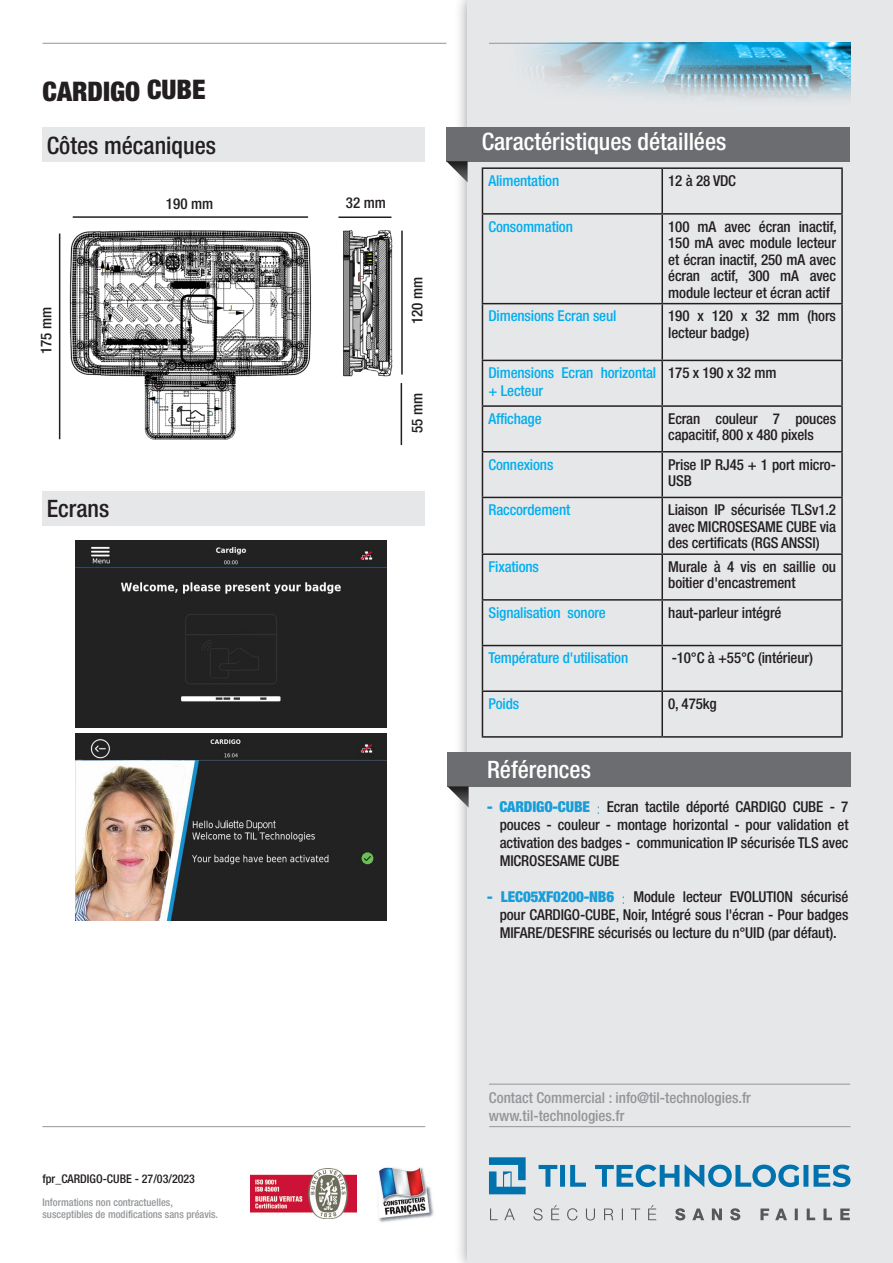
<style>
.page{position:relative;width:893px;height:1263px;background:#fff}
.page>*{position:absolute;margin:0;border:0;box-sizing:border-box;transform-origin:0 0}
.t1{font:900 condensed 27px "Helvetica Neue";color:#231f20}
.t2{font:500 condensed 24px "Helvetica Neue";color:#fff}
.t3{font:500 condensed 24px "Helvetica Neue";color:#231f20}
.t4{font:500 condensed 15px/16.5px "Helvetica Neue";letter-spacing:-.01em;color:#231f20;text-align:justify}
.t5{font:500 condensed 15px/18px "Helvetica Neue";letter-spacing:-.01em;color:#00aeef}
.t6{font:500 condensed 15px "Helvetica Neue";color:#939598}
.t7{font:500 condensed 12px "Helvetica Neue";color:#231f20}
.t8{font:500 condensed 10.5px/12.6px "Helvetica Neue";color:#939598}
.s1{font-weight:900;color:#149dd9}
.s2{font-weight:900;color:#179dd9}
.s3{font-weight:300;color:#149dd9}
.s4{font-weight:300;color:#179dd9}
</style>
<div class="page">
<div style="left:43px;top:128px;width:382px;height:34px;background:#e6e7e9"></div>
<div style="left:453px;top:0;width:440px;height:1263px;background:#231f20;opacity:.5"></div>
<div style="left:468px;top:0;width:425px;height:1263px;background:#e6e7e9"></div>
<hr style="left:43px;top:43px;width:403px;height:1px;background:#939598">
<hr style="left:489px;top:1084px;width:361px;height:1px;background:#939598">
<img style="left:489px;top:43px;width:361px;height:56px">
<img style="left:250px;top:1169px;width:107px;height:49px">
<hr style="left:42px;top:1126px;width:383px;height:1px;background:#939598">
<img style="left:378px;top:1167px;width:56px;height:56px">
<hr style="left:489px;top:1126px;width:361px;height:1px;background:#939598">
<svg style="left:489px;top:1157px;width:361px;height:37px"></svg>
<svg style="left:490px;top:1205px;width:360px;height:15px"></svg>
<div style="left:446px;top:127px;width:404px;height:34px;background:#6c6d70"></div>
<svg style="left:446px;top:161px;width:22px;height:21px"></svg>
<div style="left:447px;top:752px;width:404px;height:34px;background:#6c6d70"></div>
<svg style="left:447px;top:786px;width:22px;height:22px"></svg>
<div style="left:43px;top:491px;width:382px;height:34px;background:#e6e7e9"></div>
<hr style="left:338px;top:216px;width:53px;height:2px;background:#231f20">
<img style="left:58px;top:230px;width:343px;height:215px">
<hr style="left:73px;top:216px;width:235px;height:2px;background:#231f20">
<hr style="left:401px;top:383px;width:1px;height:62px;background:#231f20">
<hr style="left:401px;top:231px;width:2px;height:144px;background:#231f20">
<hr style="left:59px;top:233px;width:1px;height:206px;background:#231f20">
<div style="left:76px;top:541px;width:311px;height:186px;background:#222"></div>
<img style="left:75px;top:733px;width:311px;height:187px">
<hr style="left:482px;top:167px;width:180px;height:2px;background:#231f20">
<hr style="left:482px;top:169px;width:1px;height:44px;background:#231f20">
<hr style="left:662px;top:167px;width:181px;height:2px;background:#231f20">
<hr style="left:661px;top:169px;width:2px;height:44px;background:#231f20">
<hr style="left:841px;top:169px;width:2px;height:44px;background:#231f20">
<hr style="left:482px;top:213px;width:180px;height:2px;background:#231f20">
<hr style="left:482px;top:215px;width:1px;height:88px;background:#231f20">
<hr style="left:662px;top:213px;width:181px;height:2px;background:#231f20">
<hr style="left:661px;top:215px;width:2px;height:88px;background:#231f20">
<hr style="left:841px;top:215px;width:2px;height:88px;background:#231f20">
<hr style="left:482px;top:303px;width:180px;height:1px;background:#231f20">
<hr style="left:482px;top:304px;width:1px;height:56px;background:#231f20">
<hr style="left:662px;top:303px;width:181px;height:1px;background:#231f20">
<hr style="left:661px;top:304px;width:2px;height:56px;background:#231f20">
<hr style="left:841px;top:304px;width:2px;height:56px;background:#231f20">
<hr style="left:482px;top:360px;width:180px;height:1px;background:#231f20">
<hr style="left:482px;top:361px;width:1px;height:44px;background:#231f20">
<hr style="left:662px;top:360px;width:181px;height:1px;background:#231f20">
<hr style="left:661px;top:361px;width:2px;height:44px;background:#231f20">
<hr style="left:841px;top:361px;width:2px;height:44px;background:#231f20">
<hr style="left:482px;top:405px;width:180px;height:2px;background:#231f20">
<hr style="left:482px;top:407px;width:1px;height:44px;background:#231f20">
<hr style="left:662px;top:405px;width:181px;height:2px;background:#231f20">
<hr style="left:661px;top:407px;width:2px;height:44px;background:#231f20">
<hr style="left:841px;top:407px;width:2px;height:44px;background:#231f20">
<hr style="left:482px;top:451px;width:180px;height:1px;background:#231f20">
<hr style="left:482px;top:452px;width:1px;height:45px;background:#231f20">
<hr style="left:662px;top:451px;width:181px;height:1px;background:#231f20">
<hr style="left:661px;top:452px;width:2px;height:45px;background:#231f20">
<hr style="left:841px;top:452px;width:2px;height:45px;background:#231f20">
<hr style="left:482px;top:497px;width:180px;height:1px;background:#231f20">
<hr style="left:482px;top:498px;width:1px;height:55px;background:#231f20">
<hr style="left:662px;top:497px;width:181px;height:1px;background:#231f20">
<hr style="left:661px;top:498px;width:2px;height:55px;background:#231f20">
<hr style="left:841px;top:498px;width:2px;height:55px;background:#231f20">
<hr style="left:482px;top:553px;width:180px;height:2px;background:#231f20">
<hr style="left:482px;top:555px;width:1px;height:44px;background:#231f20">
<hr style="left:662px;top:553px;width:181px;height:2px;background:#231f20">
<hr style="left:661px;top:555px;width:2px;height:44px;background:#231f20">
<hr style="left:841px;top:555px;width:2px;height:44px;background:#231f20">
<hr style="left:482px;top:599px;width:180px;height:2px;background:#231f20">
<hr style="left:482px;top:601px;width:1px;height:44px;background:#231f20">
<hr style="left:662px;top:599px;width:181px;height:2px;background:#231f20">
<hr style="left:661px;top:601px;width:2px;height:44px;background:#231f20">
<hr style="left:841px;top:601px;width:2px;height:44px;background:#231f20">
<hr style="left:482px;top:645px;width:180px;height:1px;background:#231f20">
<hr style="left:482px;top:646px;width:1px;height:44px;background:#231f20">
<hr style="left:662px;top:645px;width:181px;height:1px;background:#231f20">
<hr style="left:661px;top:646px;width:2px;height:44px;background:#231f20">
<hr style="left:841px;top:646px;width:2px;height:44px;background:#231f20">
<hr style="left:482px;top:690px;width:180px;height:2px;background:#231f20">
<hr style="left:482px;top:692px;width:1px;height:44px;background:#231f20">
<hr style="left:662px;top:690px;width:181px;height:2px;background:#231f20">
<hr style="left:661px;top:692px;width:2px;height:44px;background:#231f20">
<hr style="left:841px;top:692px;width:2px;height:44px;background:#231f20">
<hr style="left:482px;top:736px;width:180px;height:2px;background:#231f20">
<hr style="left:662px;top:736px;width:181px;height:2px;background:#231f20">
<p class="t1" style="left:43px;top:74px;width:165px">CARDIGO CUBE</p>
<p class="t3" style="left:47px;top:131px;width:171px">Côtes mécaniques</p>
<p class="t2" style="left:482px;top:127px;width:246px">Caractéristiques détaillées</p>
<p class="t4" style="left:38px;top:354px;width:49px;rotate:-90deg">175 mm</p>
<p class="t3" style="left:47px;top:494px;width:64px">Ecrans</p>
<p class="t4" style="left:166px;top:195px;width:49px">190 mm</p>
<p class="t4" style="left:346px;top:194px;width:42px">32 mm</p>
<p class="t4" style="left:409px;top:324px;width:49px;rotate:-90deg">120 mm</p>
<p class="t4" style="left:409px;top:433px;width:42px;rotate:-90deg">55 mm</p>
<p class="t7" style="left:43px;top:1172px;width:154px">fpr_CARDIGO-CUBE - 27/03/2023</p>
<p class="t8" style="left:43px;top:1195px;width:177px">Informations non contractuelles, susceptibles de modifications sans préavis.</p>
<p class="t5" style="left:488px;top:171px;width:72px">Alimentation</p>
<p class="t4" style="left:668px;top:172px;width:69px">12 à 28 VDC</p>
<p class="t5" style="left:488px;top:217px;width:86px">Consommation</p>
<p class="t4" style="left:668px;top:218px;width:170px">100 mA avec écran inactif, 150 mA avec module lecteur et écran inactif, 250 mA avec écran actif, 300 mA avec module lecteur et écran actif</p>
<p class="t5" style="left:488px;top:307px;width:129px">Dimensions Ecran seul</p>
<p class="t4" style="left:668px;top:308px;width:169px">190 x 120 x 32 mm (hors lecteur badge)</p>
<p class="t5" style="left:488px;top:364px;width:169px">Dimensions Ecran horizontal + Lecteur</p>
<p class="t4" style="left:668px;top:364px;width:110px">175 x 190 x 32 mm</p>
<p class="t5" style="left:488px;top:409px;width:55px">Affichage</p>
<p class="t4" style="left:668px;top:410px;width:169px">Ecran couleur 7 pouces capacitif, 800 x 480 pixels</p>
<p class="t5" style="left:488px;top:455px;width:66px">Connexions</p>
<p class="t4" style="left:668px;top:456px;width:169px">Prise IP RJ45 + 1 port micro-<br>USB</p>
<p class="t5" style="left:488px;top:501px;width:83px">Raccordement</p>
<p class="t4" style="left:668px;top:501px;width:169px">Liaison IP sécurisée TLSv1.2 avec MICROSESAME CUBE via des certificats (RGS ANSSI)</p>
<p class="t5" style="left:488px;top:557px;width:52px">Fixations</p>
<p class="t4" style="left:668px;top:558px;width:169px">Murale à 4 vis en saillie ou boitier d'encastrement</p>
<p class="t5" style="left:488px;top:603px;width:119px">Signalisation sonore</p>
<p class="t4" style="left:668px;top:604px;width:115px">haut-parleur intégré</p>
<p class="t5" style="left:488px;top:649px;width:141px">Température d'utilisation</p>
<p class="t4" style="left:672px;top:649px;width:143px">-10°C à +55°C (intérieur)</p>
<p class="t5" style="left:488px;top:694px;width:32px">Poids</p>
<p class="t4" style="left:668px;top:695px;width:50px">0, 475kg</p>
<p class="t2" style="left:487px;top:755px;width:105px">Références</p>
<p class="t4" style="left:500px;top:798px;width:350px;line-height:18px;text-indent:-13px"><span class="s1">-</span> <span class="s2">CARDIGO-CUBE</span> <span class="s3">:</span> Ecran tactile déporté CARDIGO CUBE - 7 pouces - couleur - montage horizontal - pour validation et activation des badges - communication IP sécurisée TLS avec MICROSESAME CUBE</p>
<p class="t4" style="left:500px;top:888px;width:350px;line-height:18px;text-indent:-13px"><span class="s1">-</span> <span class="s2">LEC05XF0200-NB6</span> <span class="s4">:</span> Module lecteur EVOLUTION sécurisé pour CARDIGO-CUBE, Noir, Intégré sous l'écran - Pour badges MIFARE/DESFIRE sécurisés ou lecture du n°UID (par défaut).</p>
<p class="t6" style="left:489px;top:1089px;width:263px">Contact Commercial : info@til-technologies.fr</p>
<p class="t6" style="left:489px;top:1107px;width:137px">www.til-technologies.fr</p>
</div>
